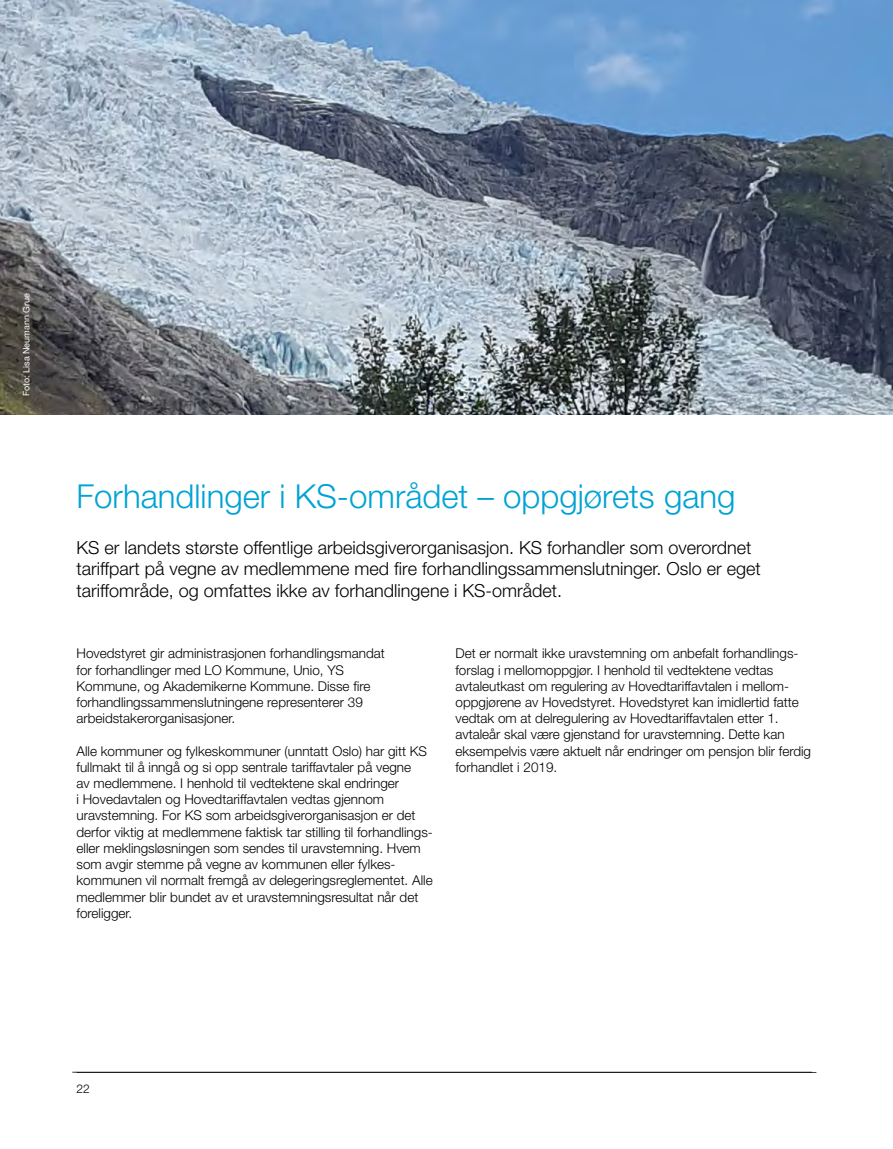
<style>
.page{position:relative;width:893px;height:1149px;background:#fff}
.page>*{position:absolute;margin:0;border:0;box-sizing:border-box;transform-origin:0 0}
.t1{font:300 33px "Helvetica Neue";color:#00a3d4}
.t2{font:300 18px/21.6px "Helvetica Neue";color:#000}
.t3{font:300 13.5px/16.2px "Helvetica Neue";color:#000}
.t4{font:300 12px "Helvetica Neue";color:#000}
.t5{font:9px "Helvetica Neue";color:#fff}
</style>
<div class="page">
<hr style="left:72px;top:1071px;width:740px;height:1px;background:#000">
<hr style="left:77px;top:1071px;width:739px;height:1px;background:#000">
<img style="left:0;top:0;width:893px;height:414px">
<p class="t5" style="left:21px;top:396px;width:105px;rotate:-90deg">Foto: Lisa Neumann Grue</p>
<h1 class="t1" style="left:77px;top:476px;width:660px">Forhandlinger i KS-området – oppgjørets gang</h1>
<p class="t2" style="left:77px;top:536px;width:686px">KS er landets største offentlige arbeidsgiverorganisasjon. KS forhandler som overordnet tariffpart på vegne av medlemmene med fire forhandlingssammenslutninger. Oslo er eget tariffområde, og omfattes ikke av forhandlingene i KS-området.</p>
<p class="t3" style="left:77px;top:645px;width:310px">Hovedstyret gir administrasjonen forhandlingsmandat for forhandlinger med LO Kommune, Unio, YS Kommune, og Akademikerne Kommune. Disse fire forhandlingssammenslutningene representerer 39 arbeidstakerorganisasjoner.</p>
<p class="t3" style="left:77px;top:742px;width:358px">Alle kommuner og fylkeskommuner (unntatt Oslo) har gitt KS fullmakt til å inngå og si opp sentrale tariffavtaler på vegne<br>av medlemmene. I henhold til vedtektene skal endringer<br>i Hovedavtalen og Hovedtariffavtalen vedtas gjennom uravstemning. For KS som arbeidsgiverorganisasjon er det derfor viktig at medlemmene faktisk tar stilling til forhandlings&shy;eller meklingsløsningen som sendes til uravstemning. Hvem som avgir stemme på vegne av kommunen eller fylkes&shy;kommunen vil normalt fremgå av delegeringsreglementet. Alle medlemmer blir bundet av et uravstemningsresultat når det foreligger.</p>
<p class="t3" style="left:455px;top:645px;width:357px">Det er normalt ikke uravstemning om anbefalt forhandlings&shy;forslag i mellomoppgjør. I henhold til vedtektene vedtas avtaleutkast om regulering av Hovedtariffavtalen i mellom&shy;oppgjørene av Hovedstyret. Hovedstyret kan imidlertid fatte vedtak om at delregulering av Hovedtariffavtalen etter 1. avtaleår skal være gjenstand for uravstemning. Dette kan eksempelvis være aktuelt når endringer om pensjon blir ferdig forhandlet i 2019.</p>
<p class="t4" style="left:77px;top:1081px;width:15px">22</p>
</div>
